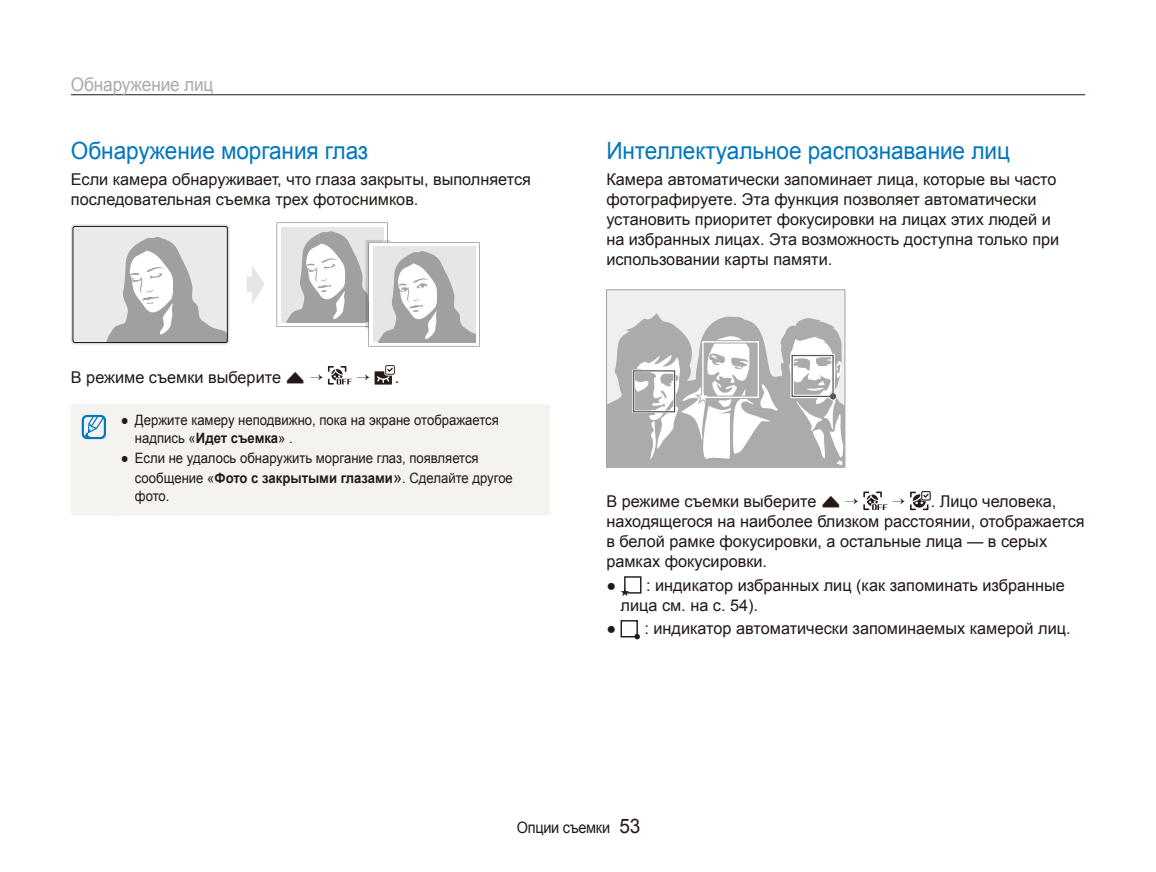
<style>
.page{position:relative;width:1156px;height:872px;background:#fff}
.page>*{position:absolute;margin:0;border:0;box-sizing:border-box;transform-origin:0 0}
.t1{font:23.75px "Arial";letter-spacing:-.005em;color:#0076bf;scale:.95 1}
.t2{font:18.75px "Arial";letter-spacing:-.01em;color:#ababac;scale:.92 1}
.t3{font:16.25px/20px "Arial";color:#231916}
.t4{font:15.75px "Arial";letter-spacing:-.02em;color:#231916;scale:.92 1}
.t5{font:14.25px/18px "Arial";color:#231916;scale:.92 1}
.s1{font-family:"ST1000"}
.s2{font-weight:700}
.s3{font-size:16.25px}
.s4{font-size:20px}
</style>
<div class="page">
<hr style="left:71px;top:94px;width:1013px;height:1px;background:#231916">
<div style="left:606px;top:290px;width:238px;height:177px;background:#efeff0"></div>
<svg style="left:606px;top:313px;width:238px;height:154px"></svg>
<div style="left:791px;top:355px;width:42px;height:42px;border:1px solid #595857"></div>
<div style="left:829px;top:393px;width:7px;height:6px;background:#595857;border-radius:50%"></div>
<div style="left:624px;top:576px;width:17px;height:17px;border:1px solid #231916"></div>
<svg style="left:620px;top:588px;width:9px;height:8px"></svg>
<div style="left:620px;top:620px;width:17px;height:17px;border:1px solid #231916"></div>
<svg style="left:634px;top:634px;width:5px;height:5px"></svg>
<svg style="left:71px;top:224px;width:158px;height:120px"></svg>
<div style="left:73px;top:226px;width:154px;height:116px;background:#eaeaea;border-radius:2px"></div>
<svg style="left:106px;top:237px;width:119px;height:104px"></svg>
<div style="left:73px;top:226px;width:154px;height:117px;border:1px solid #231916;border-radius:2px"></div>
<svg style="left:247px;top:266px;width:17px;height:37px"></svg>
<svg style="left:276px;top:222px;width:203px;height:124px"></svg>
<div style="left:78px;top:411px;width:464px;height:97px;background:#f5f3ef"></div>
<div style="left:75px;top:404px;width:42px;height:7px;background:#f5f3ef"></div>
<div style="left:71px;top:408px;width:7px;height:104px;background:#f5f3ef"></div>
<div style="left:117px;top:404px;width:428px;height:7px;background:#f5f3ef"></div>
<div style="left:542px;top:408px;width:7px;height:104px;background:#f5f3ef"></div>
<div style="left:75px;top:508px;width:42px;height:7px;background:#f5f3ef"></div>
<div style="left:117px;top:508px;width:428px;height:7px;background:#f5f3ef"></div>
<svg style="left:71px;top:404px;width:36px;height:87px"></svg>
<svg style="left:863px;top:491px;width:67px;height:19px"></svg>
<svg style="left:327px;top:365px;width:68px;height:19px"></svg>
<p class="t2" style="left:71px;top:72px;width:156px">Обнаружение лиц</p>
<h1 class="t1" style="left:71px;top:135px;width:314px">Обнаружение моргания глаз</h1>
<p class="t3" style="left:71px;top:169px;width:461px">Если камера обнаруживает, что глаза закрыты, выполняется последовательная съемка трех фотоснимков.</p>
<p class="t3" style="left:71px;top:367px;width:236px">В режиме съемки выберите <span class="s1">f</span></p>
<p class="t3" style="left:395px;top:367px;width:6px">.</p>
<p class="t5" style="left:135px;top:411px;width:397px;text-indent:-14px">● Держите камеру неподвижно, пока на экране отображается надпись «<span class="s2">Идет съемка</span>» .</p>
<p class="t5" style="left:135px;top:448px;width:412px;line-height:20px;text-indent:-14px">● Если не удалось обнаружить моргание глаз, появляется сообщение «<span class="s2">Фото с закрытыми глазами</span><span class="s3">»</span>. Сделайте другое</p>
<p class="t5" style="left:135px;top:487px;width:39px">фото.</p>
<h1 class="t1" style="left:606px;top:135px;width:426px">Интеллектуальное распознавание лиц</h1>
<p class="t3" style="left:606px;top:169px;width:454px">Камера автоматически запоминает лица, которые вы часто фотографируете. Эта функция позволяет автоматически установить приоритет фокусировки на лицах этих людей и на избранных лицах. Эта возможность доступна только при использовании карты памяти.</p>
<p class="t3" style="left:606px;top:492px;width:236px">В режиме съемки выберите <span class="s1">f</span></p>
<p class="t3" style="left:606px;top:491px;width:479px;text-indent:324px">. Лицо человека, находящегося на наиболее близком расстоянии, отображается в белой рамке фокусировки, а остальные лица — в серых рамках фокусировки.</p>
<p class="t3" style="left:620px;top:575px;width:446px;text-indent:-14px">● : индикатор избранных лиц (как запоминать избранные лица см. на с. 54).</p>
<p class="t3" style="left:606px;top:619px;width:465px">● : индикатор автоматически запоминаемых камерой лиц.</p>
<p class="t4" style="left:516px;top:817px;width:136px">Опции съемки <span class="s4">53</span></p>
</div>
